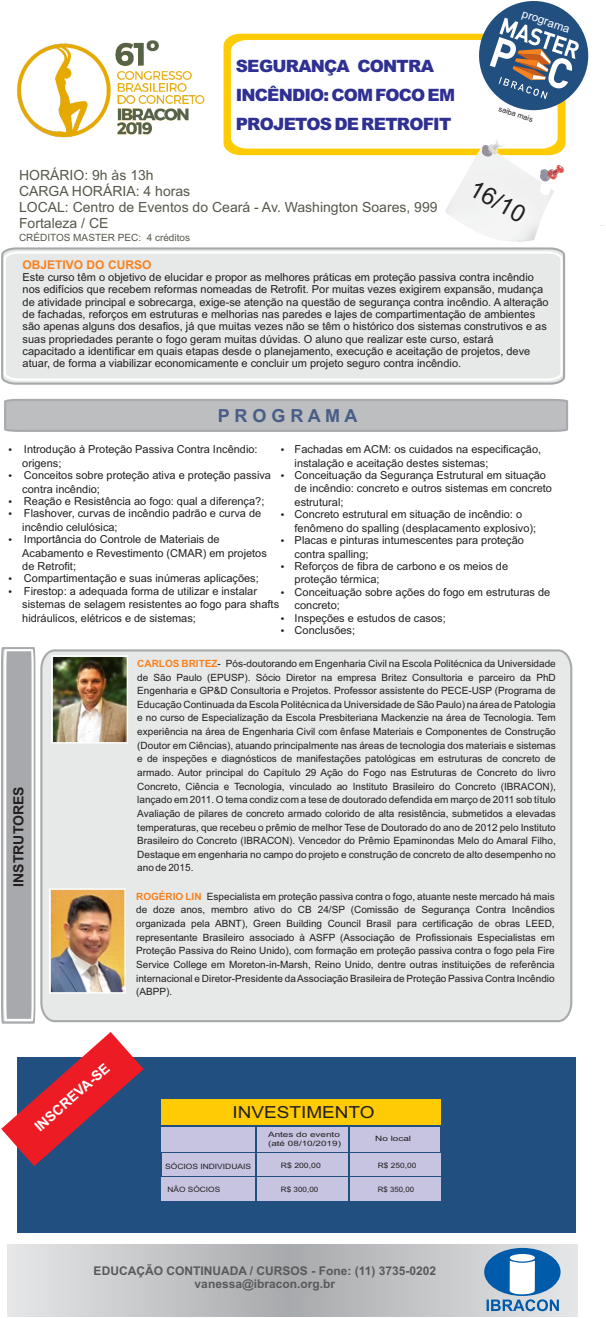
<style>
.page{position:relative;width:606px;height:1318px;background:#fff}
.page>*{position:absolute;margin:0;border:0;box-sizing:border-box;transform-origin:0 0}
.t1{font:24px "Arial";color:#231f20}
.t2{font:700 18px "Arial";color:#485e88}
.t3{font:900 17px/28.8px "Arial";letter-spacing:-.05em;color:#2e3092}
.t4{font:16.6px "Arial";color:#231f20;scale:1.14 1}
.t5{font:14px/16.3px "Arial";color:#58574b}
.t6{font:700 14px "Arial";color:#231f20}
.t7{font:700 14px "Arial";color:#fff}
.t8{font:700 12px/13.4px "Arial";color:#58595b;text-align:center}
.t9{font:700 12px "Arial";color:#f5821f}
.t10{font:11.6px "Arial";color:#fff}
.t11{font:11px/12.3px "Arial";color:#231f20}
.t12{font:10px/13.6px "Arial";color:#231f20;text-align:justify}
.t13{font:10px "Arial";color:#58574b}
.t14{font:7.4px/8.2px "Arial";color:#231f20;scale:1.35 1}
.t15{font:7.4px "Arial";color:#231f20;scale:1.14 1}
.t16{font:7.4px "Arial";color:#231f20}
.t17{font:7.4px "Arial";color:#231f20;scale:1.13 1}
.t18{font:7.4px "Arial";color:#231f20;scale:1.17 1}
.t19{font:7.4px "Arial";color:#231f20;scale:1.1 1}
.t20{font:7.4px "Arial";color:#231f20;scale:1.07 1}
.s1{font-weight:700;color:#f5821f}
</style>
<div class="page">
<svg style="left:223px;top:34px;width:342px;height:121px;fill:#ffcb04"></svg>
<svg style="left:1px;top:247px;width:565px;height:138px"></svg>
<div style="left:3px;top:250px;width:560px;height:132px;background:#e7e8e8"></div>
<svg style="left:4px;top:399px;width:565px;height:33px"></svg>
<svg style="left:1px;top:647px;width:35px;height:377px"></svg>
<svg style="left:231px;top:40px;width:326px;height:109px"></svg>
<svg style="left:472px;top:1px;width:117px;height:116px"></svg>
<img style="left:450px;top:144px;width:104px;height:80px">
<div style="left:445px;top:199px;width:84px;height:25px;background:#f3f4f4"></div>
<svg style="left:481px;top:139px;width:23px;height:18px"></svg>
<svg style="left:539px;top:164px;width:25px;height:18px"></svg>
<div style="left:40px;top:649px;width:533px;height:374px;background:#e7e8e8"></div>
<div style="left:288px;top:1244px;width:289px;height:72px;background:linear-gradient(to right,#a7aaac,#e5e6e8)"></div>
<div style="left:8px;top:1244px;width:281px;height:72px;background:linear-gradient(to right,#e6e7e8,#a7aaac)"></div>
<svg style="left:484px;top:1247px;width:76px;height:48px"></svg>
<svg style="left:486px;top:1253px;width:73px;height:58px"></svg>
<div style="left:17px;top:1056px;width:558px;height:176px;background:#214f80"></div>
<div style="left:161px;top:1098px;width:280px;height:26px;background:#ffcb04"></div>
<div style="left:161px;top:1153px;width:93px;height:22px;background:#c7c4e2"></div>
<div style="left:161px;top:1177px;width:93px;height:23px;background:#c7c4e2"></div>
<div style="left:258px;top:1127px;width:90px;height:24px;background:#c7c4e2"></div>
<div style="left:350px;top:1127px;width:90px;height:24px;background:#c7c4e2"></div>
<div style="left:258px;top:1153px;width:90px;height:22px;background:#c7c4e2"></div>
<div style="left:258px;top:1177px;width:90px;height:23px;background:#c7c4e2"></div>
<div style="left:351px;top:1153px;width:90px;height:22px;background:#c7c4e2"></div>
<div style="left:351px;top:1177px;width:90px;height:23px;background:#c7c4e2"></div>
<div style="left:161px;top:1127px;width:94px;height:24px;background:#c7c4e2"></div>
<svg style="left:1px;top:1032px;width:143px;height:134px"></svg>
<img style="left:16px;top:40px;width:189px;height:98px">
<img style="left:53px;top:657px;width:73px;height:84px">
<div style="left:51px;top:655px;width:77px;height:88px;border:1px solid #fff"></div>
<img style="left:51px;top:890px;width:73px;height:101px">
<div style="left:49px;top:888px;width:77px;height:105px;border:1px solid #fff"></div>
<h3 class="t3" style="left:236px;top:54px;width:221px">SEGURANÇA CONTRA<br>INCÊNDIO: COM FOCO EM<br>PROJETOS DE RETROFIT</h3>
<p class="t10" style="left:524px;top:9px;width:51px;rotate:18deg">programa</p>
<p class="t16" style="left:500px;top:106px;width:37px;rotate:18deg">saiba mais</p>
<h3 class="t5" style="left:19px;top:168px;width:420px">HORÁRIO: 9h às 13h<br>CARGA HORÁRIA: 4 horas<br>LOCAL: Centro de Eventos do Ceará - Av. Washington Soares, 999<br>Fortaleza / CE</h3>
<p class="t13" style="left:19px;top:233px;width:172px">CRÉDITOS MASTER PEC: 4 créditos</p>
<p class="t9" style="left:23px;top:260px;width:130px">OBJETIVO DO CURSO</p>
<p class="t11" style="left:23px;top:272px;width:527px">Este curso têm o objetivo de elucidar e propor as melhores práticas em proteção passiva contra incêndio nos edifícios que recebem reformas nomeadas de Retrofit. Por muitas vezes exigirem expansão, mudança de atividade principal e sobrecarga, exige-se atenção na questão de segurança contra incêndio. A alteração de fachadas, reforços em estruturas e melhorias nas paredes e lajes de compartimentação de ambientes são apenas alguns dos desafios, já que muitas vezes não se têm o histórico dos sistemas construtivos e as suas propriedades perante o fogo geram muitas dúvidas. O aluno que realizar este curso, estará capacitado a identificar em quais etapas desde o planejamento, execução e aceitação de projetos, deve atuar, de forma a viabilizar economicamente e concluir um projeto seguro contra incêndio.</p>
<h2 class="t2" style="left:218px;top:409px;width:141px">P R O G R A M A</h2>
<p class="t11" style="left:22px;top:444px;width:237px;line-height:13.5px">Introdução à Proteção Passiva Contra Incêndio: origens;</p>
<p class="t11" style="left:22px;top:469px;width:250px;line-height:13.5px">Conceitos sobre proteção ativa e proteção passiva contra incêndio;</p>
<p class="t11" style="left:24px;top:496px;width:242px">Reação e Resistência ao fogo: qual a diferença?;<br>Flashover, curvas de incêndio padrão e curva de</p>
<p class="t11" style="left:22px;top:522px;width:199px">incêndio celulósica;<br>Importância do Controle de Materiais de</p>
<p class="t11" style="left:22px;top:547px;width:246px;line-height:13.5px">Acabamento e Revestimento (CMAR) em projetos de Retrofit;</p>
<p class="t11" style="left:24px;top:573px;width:236px">Compartimentação e suas inúmeras aplicações;<br>Firestop: a adequada forma de utilizar e instalar</p>
<p class="t11" style="left:22px;top:598px;width:258px;line-height:13.5px">sistemas de selagem resistentes ao fogo para shafts hidráulicos, elétricos e de sistemas;</p>
<h1 class="t1" style="left:476px;top:178px;width:62px;rotate:30deg">16/10</h1>
<p class="t11" style="left:294px;top:443px;width:248px;line-height:13.5px">Fachadas em ACM: os cuidados na especificação, instalação e aceitação destes sistemas;</p>
<p class="t11" style="left:294px;top:469px;width:259px;line-height:13.5px">Conceituação da Segurança Estrutural em situação de incêndio: concreto e outros sistemas em concreto estrutural;</p>
<p class="t11" style="left:294px;top:508px;width:243px;line-height:13.5px">Concreto estrutural em situação de incêndio: o fenômeno do spalling (desplacamento explosivo);</p>
<p class="t11" style="left:294px;top:534px;width:231px;line-height:13.5px">Placas e pinturas intumescentes para proteção contra spalling;</p>
<p class="t11" style="left:294px;top:560px;width:215px;line-height:13.5px">Reforços de fibra de carbono e os meios de proteção térmica;</p>
<p class="t11" style="left:294px;top:586px;width:257px;line-height:13.5px">Conceituação sobre ações do fogo em estruturas de concreto;</p>
<p class="t11" style="left:295px;top:612px;width:153px">Inspeções e estudos de casos;<br>Conclusões;</p>
<h3 class="t6" style="left:13px;top:886px;width:102px;rotate:-90deg">INSTRUTORES</h3>
<h3 class="t7" style="left:33px;top:1124px;width:96px;rotate:-42deg">INSCREVA-SE</h3>
<p class="t12" style="left:137px;top:657px;width:420px"><span class="s1">CARLOS BRITEZ</span>- Pós-doutorando em Engenharia Civil na Escola Politécnica da Universidade de São Paulo (EPUSP). Sócio Diretor na empresa Britez Consultoria e parceiro da PhD Engenharia e GP&amp;D Consultoria e Projetos. Professor assistente do PECE-USP (Programa de Educação Continuada da Escola Politécnica da Universidade de São Paulo) na área de Patologia e no curso de Especialização da Escola Presbiteriana Mackenzie na área de Tecnologia. Tem experiência na área de Engenharia Civil com ênfase Materiais e Componentes de Construção (Doutor em Ciências), atuando principalmente nas áreas de tecnologia dos materiais e sistemas e de inspeções e diagnósticos de manifestações patológicas em estruturas de concreto de armado. Autor principal do Capítulo 29 Ação do Fogo nas Estruturas de Concreto do livro Concreto, Ciência e Tecnologia, vinculado ao Instituto Brasileiro do Concreto (IBRACON), lançado em 2011. O tema condiz com a tese de doutorado defendida em março de 2011 sob título Avaliação de pilares de concreto armado colorido de alta resistência, submetidos a elevadas temperaturas, que recebeu o prêmio de melhor Tese de Doutorado do ano de 2012 pelo Instituto Brasileiro do Concreto (IBRACON). Vencedor do Prêmio Epaminondas Melo do Amaral Filho, Destaque em engenharia no campo do projeto e construção de concreto de alto desempenho no ano de 2015.</p>
<p class="t12" style="left:136px;top:890px;width:420px"><span class="s1">ROGÉRIO LIN</span> Especialista em proteção passiva contra o fogo, atuante neste mercado há mais de doze anos, membro ativo do CB 24/SP (Comissão de Segurança Contra Incêndios organizada pela ABNT), Green Building Council Brasil para certificação de obras LEED, representante Brasileiro associado à ASFP (Associação de Profissionais Especialistas em Proteção Passiva do Reino Unido), com formação em proteção passiva contra o fogo pela Fire Service College em Moreton-in-Marsh, Reino Unido, dentre outras instituições de referência internacional e Diretor-Presidente da Associação Brasileira de Proteção Passiva Contra Incêndio (ABPP).</p>
<h3 class="t4" style="left:232px;top:1106px;width:126px">INVESTIMENTO</h3>
<p class="t15" style="left:165px;top:1163px;width:77px">SÓCIOS INDIVIDUAIS</p>
<p class="t17" style="left:167px;top:1186px;width:48px">NÃO SÓCIOS</p>
<p class="t14" style="left:268px;top:1131px;width:56px">Antes do evento (até 08/10/2019)</p>
<p class="t14" style="left:375px;top:1135px;width:28px">No local</p>
<p class="t18" style="left:281px;top:1163px;width:36px">R$ 200,00</p>
<p class="t19" style="left:281px;top:1186px;width:36px">R$ 300,00</p>
<p class="t15" style="left:378px;top:1163px;width:35px">R$ 250,00</p>
<p class="t20" style="left:378px;top:1186px;width:35px">R$ 350,00</p>
<p class="t8" style="left:94px;top:1265px;width:344px">EDUCAÇÃO CONTINUADA / CURSOS - Fone: (11) 3735-0202 vanessa@ibracon.org.br</p>
</div>
